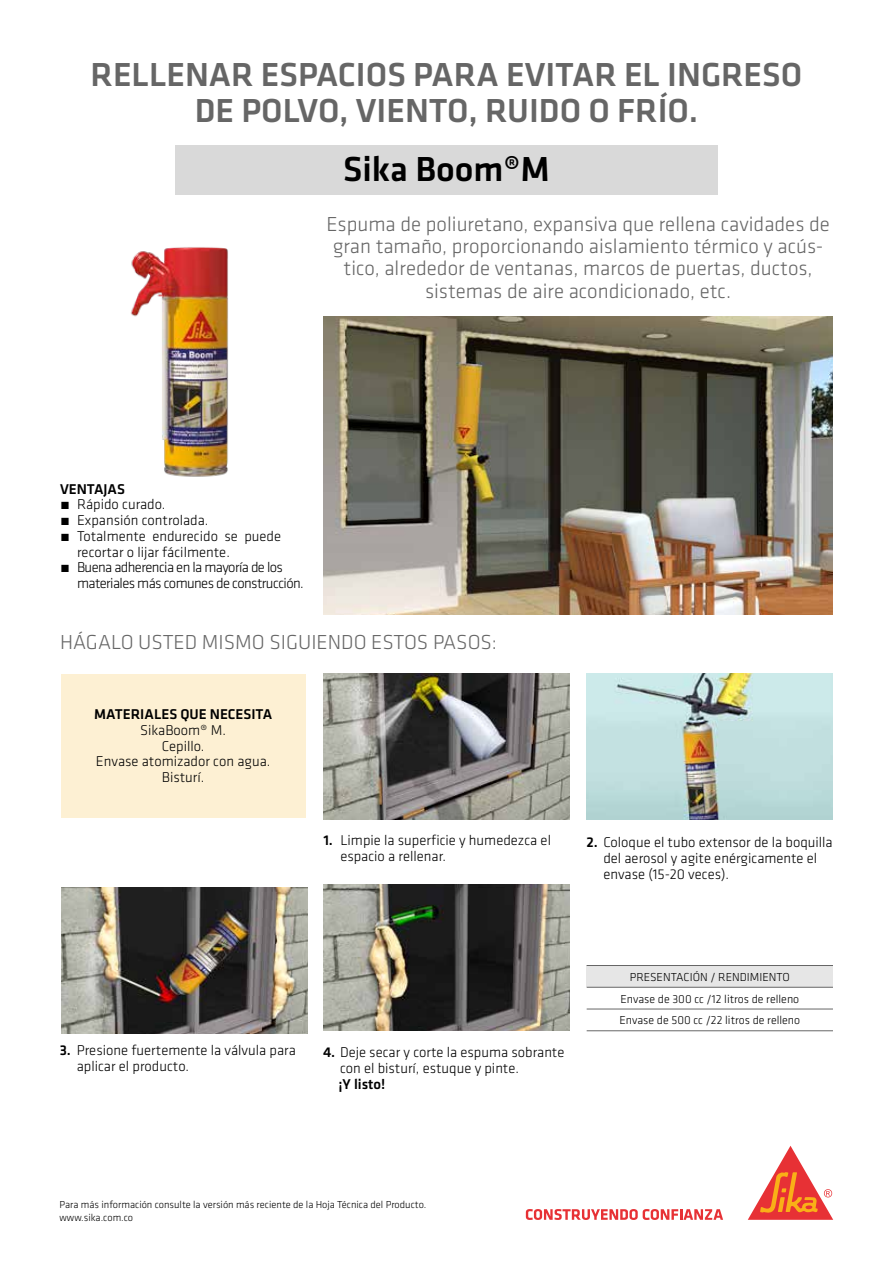
<style>
.page{position:relative;width:893px;height:1263px;background:#fff}
.page>*{position:absolute;margin:0;border:0;box-sizing:border-box;transform-origin:0 0}
.t1{font:500 36px "Klavika";color:#000}
.t2{font:500 34.5px/36px "Klavika";color:#666;text-align:center}
.t3{font:300 21px/22.5px "Klavika";color:#666;text-align:center}
.t4{font:300 14.7px/15.8px "Klavika";color:#000}
.t5{font:300 14.7px "Klavika";letter-spacing:-.04em;color:#000}
.t6{font:500 14.7px "Klavika";color:#000}
.t7{font:300 12px/21.8px "Klavika";color:#000;text-align:center}
.t8{font:300 10.5px/12.6px "Klavika";color:#000}
.s1{font-weight:500}
</style>
<div class="page">
<svg style="left:748px;top:1146px;width:85px;height:74px"></svg>
<svg style="left:526px;top:1209px;width:197px;height:11px"></svg>
<div style="left:175px;top:145px;width:543px;height:50px;background:#d9d9d9"></div>
<img style="left:323px;top:317px;width:510px;height:297px">
<img style="left:323px;top:673px;width:247px;height:146px">
<div style="left:61px;top:675px;width:245px;height:143px;background:#fdf0d3"></div>
<div style="left:587px;top:965px;width:246px;height:22px;background:#e6e6e6"></div>
<hr style="left:587px;top:965px;width:246px;height:1px;background:#666">
<hr style="left:587px;top:987px;width:246px;height:1px;background:#666">
<hr style="left:587px;top:1009px;width:246px;height:1px;background:#666">
<hr style="left:587px;top:1030px;width:246px;height:1px;background:#666">
<img style="left:586px;top:673px;width:247px;height:146px">
<img style="left:62px;top:887px;width:246px;height:146px">
<img style="left:323px;top:884px;width:247px;height:146px">
<img style="left:131px;top:247px;width:97px;height:230px">
<h2 class="t2" style="left:91px;top:56px;width:713px">RELLENAR ESPACIOS PARA EVITAR EL INGRESO<br>DE POLVO, VIENTO, RUIDO O FRÍO.</h2>
<h1 class="t1" style="left:343px;top:145px;width:208px">Sika Boom®M</h1>
<h3 class="t3" style="left:326px;top:212px;width:505px">Espuma de poliuretano, expansiva que rellena cavidades de gran tamaño, proporcionando aislamiento térmico y acús&shy;tico, alrededor de ventanas, marcos de puertas, ductos, sistemas de aire acondicionado, etc.</h3>
<p class="t6" style="left:60px;top:479px;width:66px">VENTAJAS</p>
<p class="t4" style="left:60px;top:496px;width:107px">́ Rápido curado.</p>
<p class="t4" style="left:60px;top:512px;width:150px">́ Expansión controlada.</p>
<p class="t4" style="left:60px;top:528px;width:223px">́ Totalmente endurecido se puede</p>
<p class="t4" style="left:77px;top:544px;width:154px">recortar o lijar fácilmente.</p>
<p class="t5" style="left:60px;top:559px;width:224px">́ Buena adherencia en la mayoría de los</p>
<p class="t5" style="left:77px;top:574px;width:228px">materiales más comunes de construcción.</p>
<h3 class="t3" style="left:60px;top:631px;width:439px">HÁGALO USTED MISMO SIGUIENDO ESTOS PASOS:</h3>
<p class="t6" style="left:94px;top:704px;width:180px">MATERIALES QUE NECESITA</p>
<p class="t4" style="left:96px;top:722px;width:176px;text-align:center">SikaBoom® M.<br>Cepillo.<br>Envase atomizador con agua.<br>Bisturí.</p>
<p class="t4" style="left:340px;top:832px;width:212px;text-indent:-17px"><span class="s1">1.</span> Limpie la superficie y humedezca el espacio a rellenar.</p>
<p class="t4" style="left:603px;top:834px;width:231px;text-indent:-17px"><span class="s1">2.</span> Coloque el tubo extensor de la boquilla del aerosol y agite enérgicamente el envase (15-20 veces).</p>
<p class="t4" style="left:77px;top:1042px;width:221px;text-indent:-17px"><span class="s1">3.</span> Presione fuertemente la válvula para aplicar el producto.</p>
<p class="t4" style="left:340px;top:1044px;width:226px;text-indent:-17px"><span class="s1">4.</span> Deje secar y corte la espuma sobrante con el bisturí, estuque y pinte.</p>
<p class="t6" style="left:338px;top:1074px;width:48px">¡Y listo!</p>
<p class="t7" style="left:619px;top:966px;width:182px">PRESENTACIÓN / RENDIMIENTO<br>Envase de 300 cc /12 litros de relleno<br>Envase de 500 cc /22 litros de relleno</p>
<p class="t8" style="left:60px;top:1198px;width:368px">Para más información consulte la versión más reciente de la Hoja Técnica del Producto. www.sika.com.co</p>
</div>
